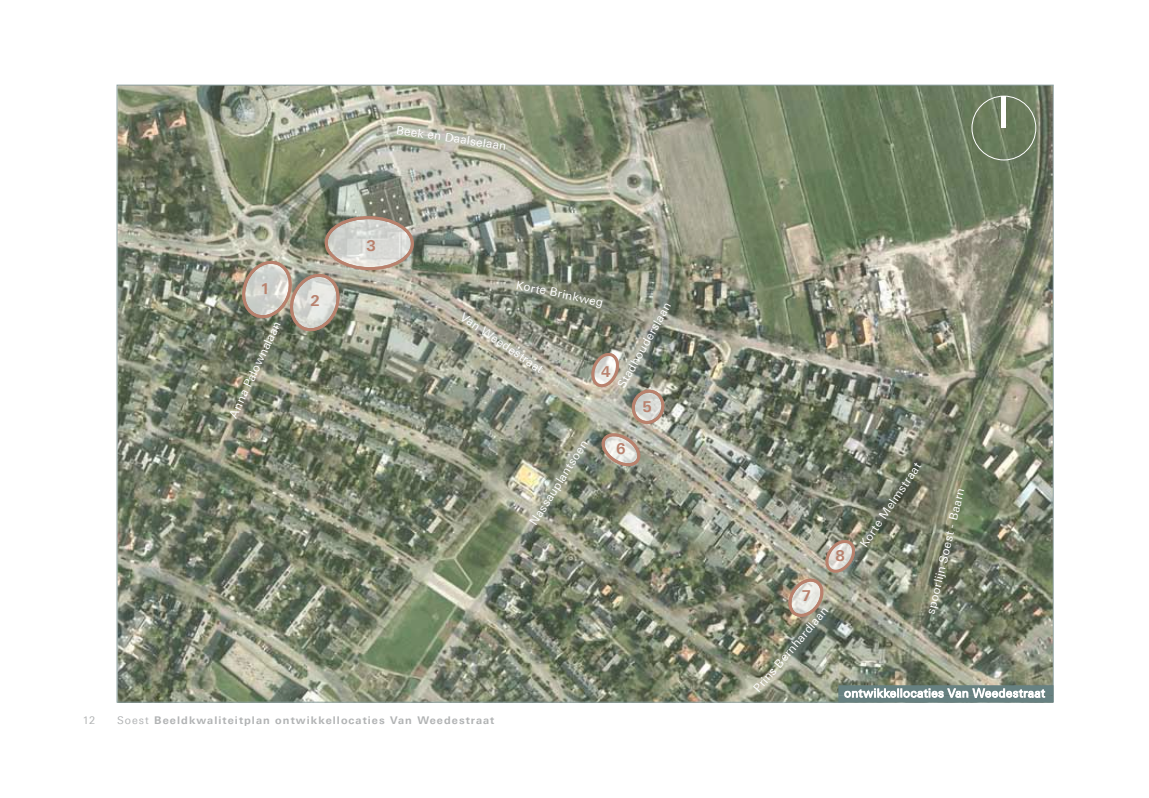
<style>
.page{position:relative;width:1149px;height:798px;background:#fff}
.page>*{position:absolute;margin:0;border:0;box-sizing:border-box;transform-origin:0 0}
.t1{font:700 15px "LT Univers Basic";color:#b8816d}
.t2{font:11.7px "LT Univers Basic";color:#fff}
.t3{font:11.55px "LT Univers Basic";color:#fff}
.t4{font:700 10.65px "LT Univers Basic";letter-spacing:.1em;color:#b1b3b4}
.t5{font:10.5px "LT Univers Basic";color:#b1b3b4}
.s1{font-weight:400}
</style>
<div class="page">
<img style="left:119px;top:87px;width:932px;height:613px">
<div style="left:971px;top:96px;width:64px;height:64px;border:1px solid #fff;border-radius:50%"></div>
<hr style="left:1001px;top:96px;width:4px;height:32px;background:#fff">
<svg style="left:326px;top:217px;width:86px;height:52px;fill:#d6d8d4"></svg>
<div style="left:838px;top:685px;width:215px;height:10px;background:#678181"></div>
<svg style="left:838px;top:695px;width:215px;height:7px"></svg>
<svg style="left:844px;top:688px;width:200px;height:9px"></svg>
<svg style="left:236px;top:255px;width:109px;height:78px"></svg>
<div style="left:324px;top:216px;width:90px;height:54px;border:3px solid #b8816d;border-radius:50%"></div>
<svg style="left:587px;top:348px;width:81px;height:118px"></svg>
<svg style="left:784px;top:535px;width:74px;height:82px"></svg>
<p class="t1" style="left:260px;top:279px;width:11px">1</p>
<p class="t3" style="left:227px;top:414px;width:107px;rotate:-65deg">Anna Palownalaan</p>
<p class="t1" style="left:310px;top:291px;width:11px">2</p>
<p class="t2" style="left:397px;top:123px;width:112px;rotate:8deg">Beek en Daalselaan</p>
<p class="t1" style="left:366px;top:237px;width:11px">3</p>
<p class="t3" style="left:517px;top:278px;width:90px;rotate:12deg">Korte Brinkweg</p>
<p class="t2" style="left:615px;top:384px;width:97px;rotate:-61deg">Stadhouderslaan</p>
<p class="t3" style="left:465px;top:310px;width:99px;rotate:34deg">Van Weedestraat</p>
<p class="t1" style="left:601px;top:362px;width:11px">4</p>
<p class="t2" style="left:526px;top:519px;width:99px;rotate:-57deg">Nassauplantsoen</p>
<p class="t1" style="left:616px;top:440px;width:11px">6</p>
<p class="t1" style="left:642px;top:397px;width:11px">5</p>
<p class="t5" style="left:83px;top:713px;width:14px">12</p>
<p class="t4" style="left:117px;top:713px;width:379px"><span class="s1">Soest</span> Beeldkwaliteitplan ontwikkellocaties Van Weedestraat</p>
<p class="t1" style="left:801px;top:586px;width:11px">7</p>
<p class="t1" style="left:835px;top:546px;width:11px">8</p>
<p class="t3" style="left:750px;top:685px;width:109px;rotate:-49deg">Prins Bernhardlaan</p>
<p class="t3" style="left:856px;top:542px;width:101px;rotate:-56deg">Korte Melmstraat</p>
<p class="t2" style="left:923px;top:612px;width:131px;rotate:-77deg">spoorlijn Soest - Baarn</p>
</div>
